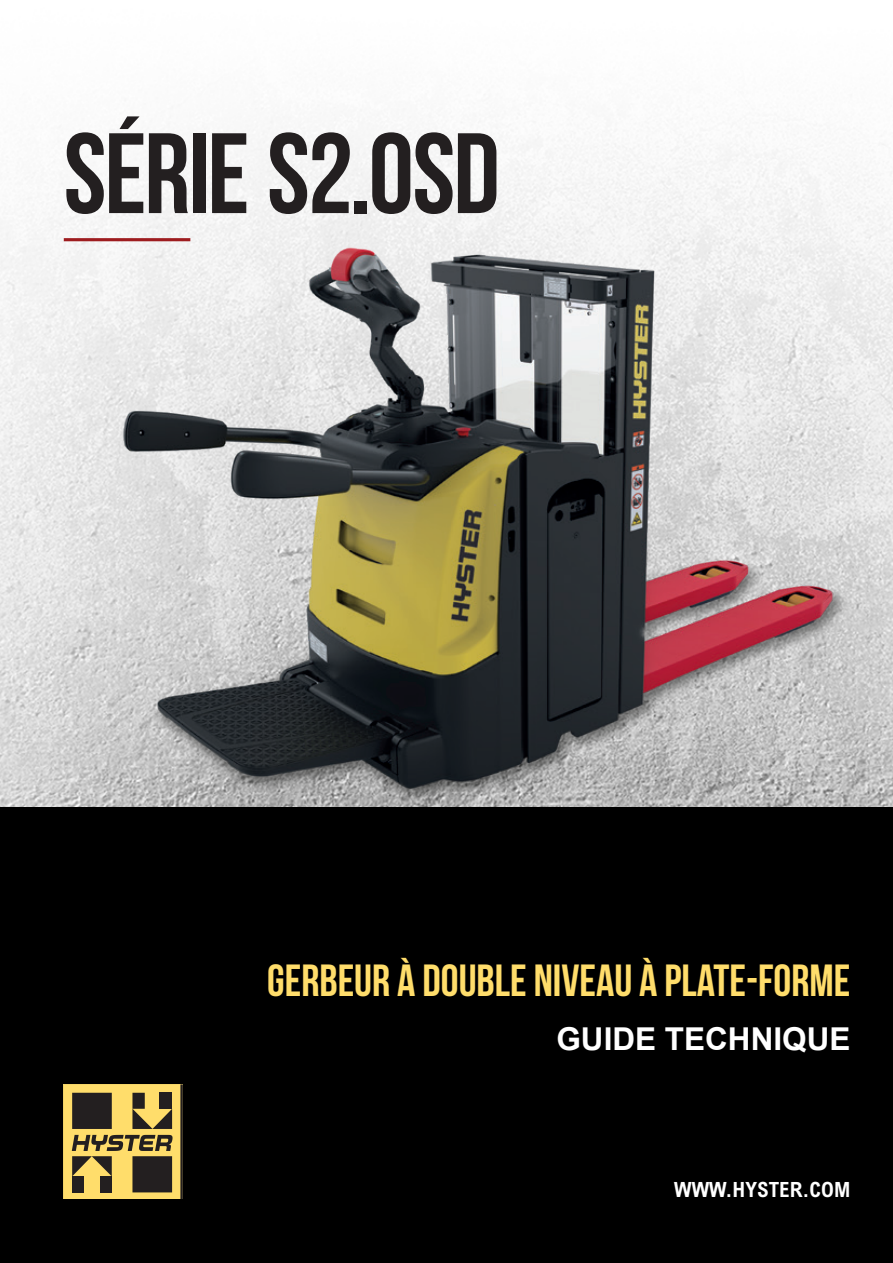
<style>
.page{position:relative;width:893px;height:1263px;background:#fff}
.page>*{position:absolute;margin:0;border:0;box-sizing:border-box;transform-origin:0 0}
.HY-Body_Copy-Black_1{font:114px "Bebas Neue";letter-spacing:-.015em;color:#231f20}
.HY-Front_cover_descr{font:45px "Bebas Neue";color:#ffdd6b}
.HY-Front_cover_descr-2{font:700 31.5px "Arial";color:#fff}
.t1{font:700 condensed 21px "Arial MT Std";color:#fff}
</style>
<div class="page">
<img style="left:0;top:177px;width:64px;height:631px">
<img style="left:64px;top:108px;width:829px;height:700px">
<div style="left:0;top:808px;width:893px;height:455px;background:#000"></div>
<svg style="left:64px;top:1084px;width:119px;height:115px;background:#b29a50"></svg>
<div style="left:72px;top:1093px;width:40px;height:36px;background:#231f20"></div>
<hr style="left:64px;top:238px;width:126px;height:3px;background:#9e1c1f">
<p class="HY-Body_Copy-Black_1" style="left:64px;top:111px;width:438px">SÉRIE S2.0SD</p>
<p class="HY-Front_cover_descr" style="left:267px;top:956px;width:585px">GERBEUR À DOUBLE NIVEAU À PLATE-FORME</p>
<p class="HY-Front_cover_descr-2" style="left:556px;top:1018px;width:296px">GUIDE TECHNIQUE</p>
<p class="t1" style="left:674px;top:1178px;width:178px">WWW.HYSTER.COM</p>
</div>
